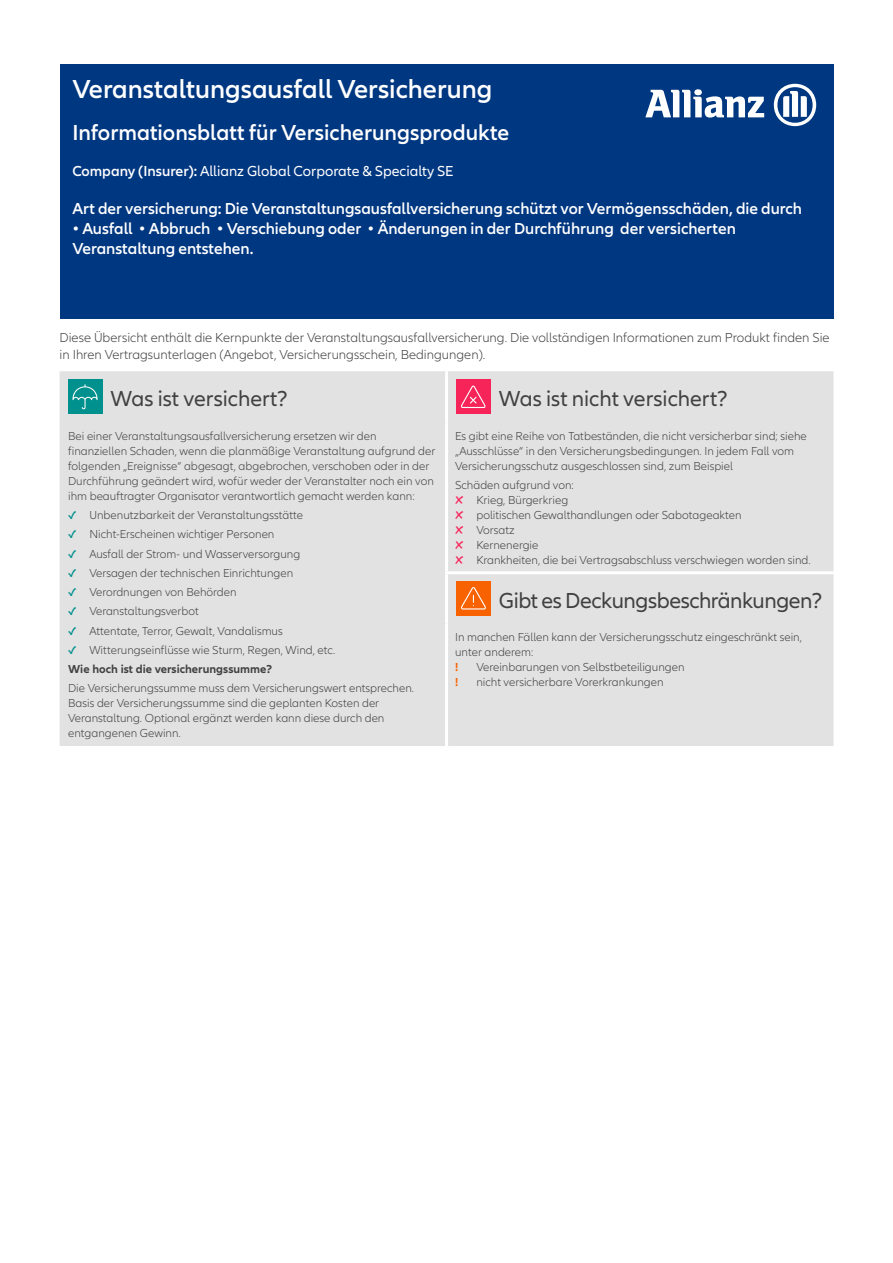
<style>
.page{position:relative;width:893px;height:1263px;background:#fff}
.page>*{position:absolute;margin:0;border:0;box-sizing:border-box;transform-origin:0 0}
.t1{font:600 27px "Allianz Neo";color:#fff}
.t2{font:22.5px "Allianz Neo";letter-spacing:-.005em;color:#414141}
.t3{font:600 22.5px "Allianz Neo";color:#fff}
.t4{font:600 16.5px/20.2px "Allianz Neo";color:#fff}
.t5{font:15px "Allianz Neo";color:#fff}
.t6{font:300 13.5px/16.5px "Allianz Neo";color:#414141}
.t7{font:300 12px/15px "Allianz Neo";color:#414141}
.t8{font:700 12px "Allianz Neo";color:#f86200}
.s1{font-weight:600}
.s2{font-weight:600;color:#00908d}
.s3{font-weight:700}
.s4{font-weight:600;color:#f62459}
</style>
<div class="page">
<div style="left:60px;top:65px;width:773px;height:254px;background:#003781"></div>
<div style="left:60px;top:371px;width:773px;height:375px;background:#e2e2e2"></div>
<hr style="left:445px;top:571px;width:388px;height:3px;background:#fff">
<hr style="left:445px;top:371px;width:3px;height:51px;background:#fff">
<hr style="left:445px;top:422px;width:3px;height:149px;background:#fff">
<hr style="left:445px;top:574px;width:3px;height:50px;background:#fff">
<hr style="left:445px;top:624px;width:3px;height:122px;background:#fff">
<div style="left:68px;top:380px;width:34px;height:34px;background:#00908d"></div>
<svg style="left:72px;top:384px;width:26px;height:25px"></svg>
<div style="left:456px;top:380px;width:34px;height:34px;background:#f62459"></div>
<svg style="left:461px;top:385px;width:25px;height:23px"></svg>
<div style="left:456px;top:581px;width:34px;height:34px;background:#f86200"></div>
<svg style="left:461px;top:587px;width:25px;height:22px"></svg>
<svg style="left:645px;top:89px;width:119px;height:29px"></svg>
<svg style="left:774px;top:84px;width:42px;height:42px"></svg>
<h1 class="t1" style="left:72px;top:74px;width:421px">Veranstaltungsausfall Versicherung</h1>
<h2 class="t3" style="left:72px;top:119px;width:438px">Informationsblatt für Versicherungsprodukte</h2>
<p class="t5" style="left:72px;top:162px;width:383px"><span class="s1">Company (Insurer):</span> Allianz Global Corporate &amp; Specialty SE</p>
<h3 class="t4" style="left:72px;top:199px;width:731px">Art der versicherung: Die Veranstaltungsausfallversicherung schützt vor Vermögensschäden, die durch</h3>
<h3 class="t4" style="left:72px;top:219px;width:665px">• Ausfall • Abbruch • Verschiebung oder • Änderungen in der Durchführung der versicherten<br>Veranstaltung entstehen.</h3>
<p class="t6" style="left:60px;top:330px;width:771px">Diese Übersicht enthält die Kernpunkte der Veranstaltungsausfallversicherung. Die vollständigen Informationen zum Produkt finden Sie in Ihren Vertragsunterlagen (Angebot, Versicherungsschein, Bedingungen).</p>
<h2 class="t2" style="left:110px;top:386px;width:179px">Was ist versichert?</h2>
<h2 class="t2" style="left:499px;top:386px;width:230px">Was ist nicht versichert?</h2>
<p class="t7" style="left:68px;top:429px;width:369px">Bei einer Veranstaltungsausfallversicherung ersetzen wir den finanziellen Schaden, wenn die planmäßige Veranstaltung aufgrund der folgenden „Ereignisse“ abgesagt, abgebrochen, verschoben oder in der Durchführung geändert wird, wofür weder der Veranstalter noch ein von ihm beauftragter Organisator verantwortlich gemacht werden kann:</p>
<p class="t7" style="left:68px;top:508px;width:237px"><span class="s2">✓</span> Unbenutzbarkeit der Veranstaltungsstätte</p>
<p class="t7" style="left:68px;top:527px;width:208px"><span class="s2">✓</span> Nicht-Erscheinen wichtiger Personen</p>
<p class="t7" style="left:68px;top:547px;width:234px"><span class="s2">✓</span> Ausfall der Strom- und Wasserversorgung</p>
<p class="t7" style="left:68px;top:566px;width:227px"><span class="s2">✓</span> Versagen der technischen Einrichtungen</p>
<p class="t7" style="left:68px;top:585px;width:170px"><span class="s2">✓</span> Verordnungen von Behörden</p>
<p class="t7" style="left:68px;top:604px;width:132px"><span class="s2">✓</span> Veranstaltungsverbot</p>
<p class="t7" style="left:68px;top:624px;width:216px"><span class="s2">✓</span> Attentate, Terror, Gewalt, Vandalismus</p>
<p class="t7" style="left:68px;top:641px;width:269px;line-height:19.2px"><span class="s2">✓</span> Witterungseinflüsse wie Sturm, Regen, Wind, etc.<br><span class="s3">Wie hoch ist die versicherungssumme?</span></p>
<p class="t7" style="left:68px;top:681px;width:347px">Die Versicherungssumme muss dem Versicherungswert entsprechen.<br>Basis der Versicherungssumme sind die geplanten Kosten der Veranstaltung. Optional ergänzt werden kann diese durch den entgangenen Gewinn.</p>
<p class="t7" style="left:455px;top:429px;width:353px">Es gibt eine Reihe von Tatbeständen, die nicht versicherbar sind; siehe „Ausschlüsse“ in den Versicherungsbedingungen. In jedem Fall vom<br>Versicherungsschutz ausgeschlossen sind, zum Beispiel</p>
<p class="t7" style="left:455px;top:478px;width:357px">Schäden aufgrund von:<br><span class="s4">✗</span> Krieg, Bürgerkrieg<br><span class="s4">✗</span> politischen Gewalthandlungen oder Sabotageakten<br><span class="s4">✗</span> Vorsatz<br><span class="s4">✗</span> Kernenergie<br><span class="s4">✗</span> Krankheiten, die bei Vertragsabschluss verschwiegen worden sind.</p>
<h2 class="t2" style="left:499px;top:587px;width:325px">Gibt es Deckungsbeschränkungen?</h2>
<p class="t7" style="left:455px;top:630px;width:348px">In manchen Fällen kann der Versicherungsschutz eingeschränkt sein, unter anderem:</p>
<p class="t8" style="left:455px;top:660px;width:5px">!</p>
<p class="t7" style="left:476px;top:660px;width:210px">Vereinbarungen von Selbstbeteiligungen</p>
<p class="t8" style="left:455px;top:675px;width:5px">!</p>
<p class="t7" style="left:476px;top:675px;width:189px">nicht versicherbare Vorerkrankungen</p>
</div>
